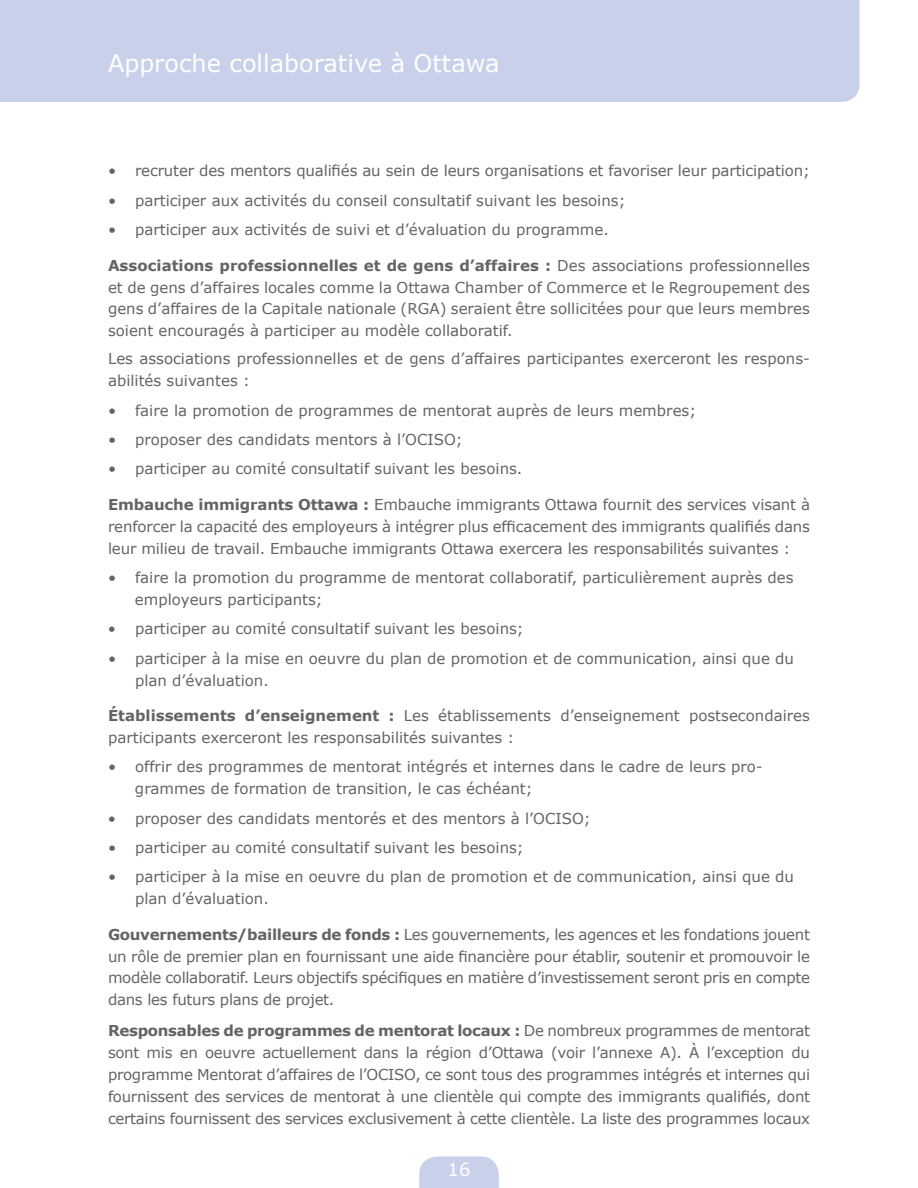
<style>
.page{position:relative;width:918px;height:1188px;background:#fff}
.page>*{position:absolute;margin:0;border:0;box-sizing:border-box;transform-origin:0 0}
.t1{font:24px "Verdana";color:#fff}
.t2{font:18px "Verdana";color:#fff}
.t3{font:15px/21.9px "Verdana";color:#636466}
.s1{font-weight:700}
</style>
<div class="page">
<div style="left:0;top:0;width:860px;height:102px;background:#c8d0ea"></div>
<svg style="left:419px;top:1156px;width:80px;height:32px;background:#cbd3eb"></svg>
<h1 class="t1" style="left:108px;top:48px;width:393px">Approche collaborative à Ottawa</h1>
<p class="t3" style="left:108px;top:160px;width:703px">• recruter des mentors qualifiés au sein de leurs organisations et favoriser leur participation;</p>
<p class="t3" style="left:108px;top:190px;width:519px">• participer aux activités du conseil consultatif suivant les besoins;</p>
<p class="t3" style="left:108px;top:219px;width:502px">• participer aux activités de suivi et d’évaluation du programme.</p>
<p class="t3" style="left:108px;top:254px;width:704px;text-align:justify"><span class="s1">Associations professionnelles et de gens d’affaires :</span> Des associations professionnelles et de gens d’affaires locales comme la Ottawa Chamber of Commerce et le Regroupement des gens d’affaires de la Capitale nationale (RGA) seraient être sollicitées pour que leurs membres soient encouragés à participer au modèle collaboratif.</p>
<p class="t3" style="left:108px;top:348px;width:703px">Les associations professionnelles et de gens d’affaires participantes exerceront les respons&shy;abilités suivantes :</p>
<p class="t3" style="left:108px;top:399px;width:590px">• faire la promotion de programmes de mentorat auprès de leurs membres;</p>
<p class="t3" style="left:108px;top:429px;width:356px">• proposer des candidats mentors à l’OCISO;</p>
<p class="t3" style="left:108px;top:458px;width:416px">• participer au comité consultatif suivant les besoins.</p>
<p class="t3" style="left:108px;top:494px;width:704px;text-align:justify"><span class="s1">Embauche immigrants Ottawa :</span> Embauche immigrants Ottawa fournit des services visant à renforcer la capacité des employeurs à intégrer plus efficacement des immigrants qualifiés dans leur milieu de travail. Embauche immigrants Ottawa exercera les responsabilités suivantes :</p>
<p class="t3" style="left:135px;top:567px;width:660px;text-indent:-27px">• faire la promotion du programme de mentorat collaboratif, particulièrement auprès des employeurs participants;</p>
<p class="t3" style="left:108px;top:618px;width:417px">• participer au comité consultatif suivant les besoins;</p>
<p class="t3" style="left:135px;top:647px;width:661px;text-indent:-27px">• participer à la mise en oeuvre du plan de promotion et de communication, ainsi que du plan d’évaluation.</p>
<p class="t3" style="left:108px;top:705px;width:703px"><span class="s1">Établissements d’enseignement :</span> Les établissements d’enseignement postsecondaires participants exerceront les responsabilités suivantes :</p>
<p class="t3" style="left:135px;top:756px;width:629px;text-indent:-27px">• offrir des programmes de mentorat intégrés et internes dans le cadre de leurs pro&shy;grammes de formation de transition, le cas échéant;</p>
<p class="t3" style="left:108px;top:807px;width:484px">• proposer des candidats mentorés et des mentors à l’OCISO;</p>
<p class="t3" style="left:108px;top:837px;width:417px">• participer au comité consultatif suivant les besoins;</p>
<p class="t3" style="left:135px;top:866px;width:661px;text-indent:-27px">• participer à la mise en oeuvre du plan de promotion et de communication, ainsi que du plan d’évaluation.</p>
<p class="t3" style="left:108px;top:923px;width:704px;text-align:justify"><span class="s1">Gouvernements/bailleurs de fonds :</span> Les gouvernements, les agences et les fondations jouent un rôle de premier plan en fournissant une aide financière pour établir, soutenir et promouvoir le modèle collaboratif. Leurs objectifs spécifiques en matière d’investissement seront pris en compte dans les futurs plans de projet.</p>
<p class="t3" style="left:108px;top:1020px;width:704px;text-align:justify"><span class="s1">Responsables de programmes de mentorat locaux :</span> De nombreux programmes de mentorat sont mis en oeuvre actuellement dans la région d’Ottawa (voir l’annexe A). À l’exception du programme Mentorat d’affaires de l’OCISO, ce sont tous des programmes intégrés et internes qui fournissent des services de mentorat à une clientèle qui compte des immigrants qualifiés, dont certains fournissent des services exclusivement à cette clientèle. La liste des programmes locaux</p>
<p class="t2" style="left:448px;top:1158px;width:24px">16</p>
</div>
